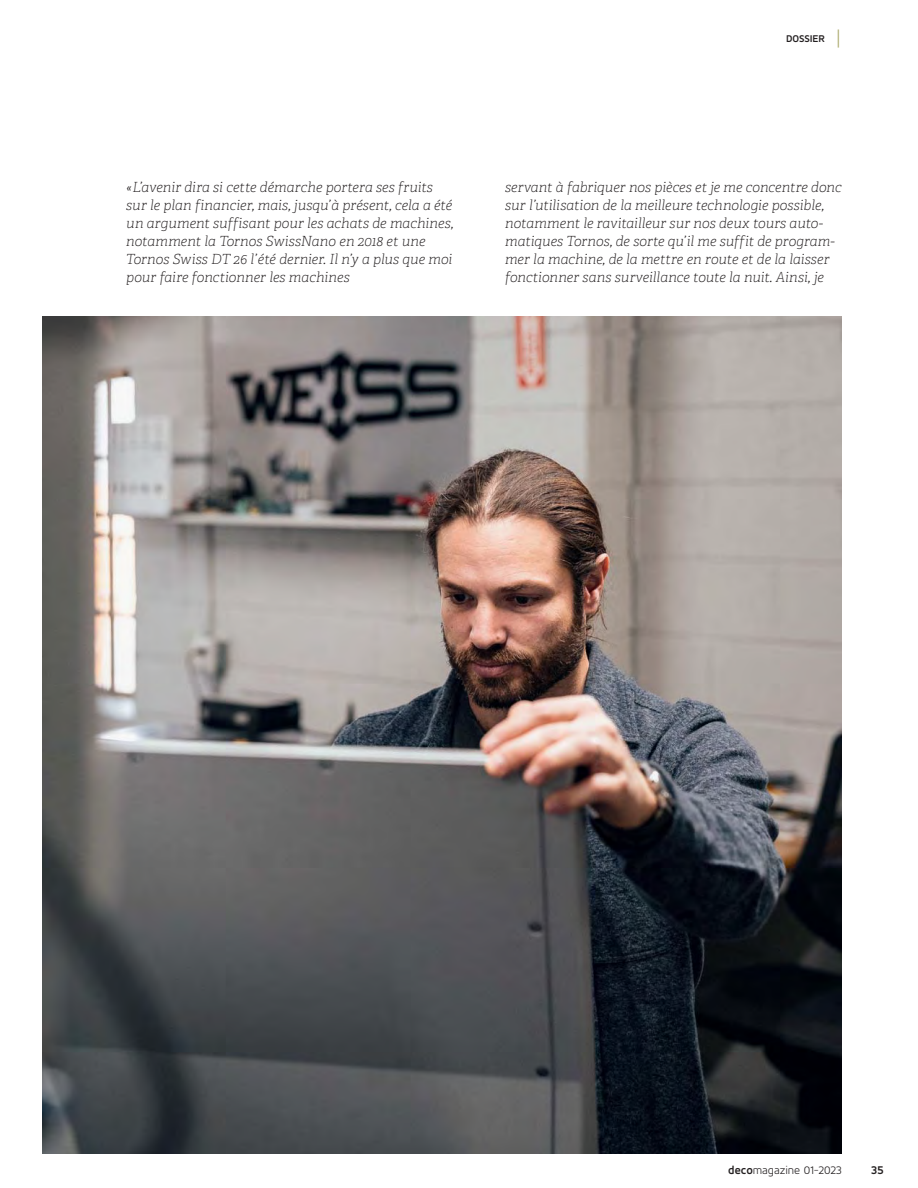
<style>
.page{position:relative;width:918px;height:1188px;background:#fff}
.page>*{position:absolute;margin:0;border:0;box-sizing:border-box;transform-origin:0 0}
.t1{font:italic 100 13.95px/18.1px "Adelle";color:#231f20}
.t2{font:300 12px "Tornos Accord Alt";color:#231f20}
.t3{font:700 12px "Tornos Accord Alt";color:#231f20}
.t4{font:700 10.5px "Tornos Accord Alt";letter-spacing:-.01em;color:#231f20}
.s1{font-family:"DIN Pro";font-weight:300;font-size:21px;color:#aaa869}
.s2{font-weight:700}
</style>
<div class="page">
<img style="left:42px;top:317px;width:800px;height:837px">
<p class="t4" style="left:786px;top:33px;width:57px">DOSSIER <span class="s1">|</span></p>
<p class="t1" style="left:126px;top:179px;width:329px">« L’avenir dira si cette démarche portera ses fruits sur le plan financier, mais, jusqu’à présent, cela a été un argument suffisant pour les achats de machines, notamment la Tornos SwissNano en 2018 et une Tornos Swiss DT 26 l’été dernier. Il n’y a plus que moi pour faire fonctionner les machines</p>
<p class="t1" style="left:505px;top:179px;width:338px">servant à fabriquer nos pièces et je me concentre donc sur l’utilisation de la meilleure technologie possible, notamment le ravitailleur sur nos deux tours auto&shy;matiques Tornos, de sorte qu’il me suffit de program&shy;mer la machine, de la mettre en route et de la laisser fonctionner sans surveillance toute la nuit. Ainsi, je</p>
<p class="t2" style="left:728px;top:1166px;width:115px"><span class="s2">deco</span>magazine 01-2023</p>
<p class="t3" style="left:871px;top:1165px;width:14px">35</p>
</div>
